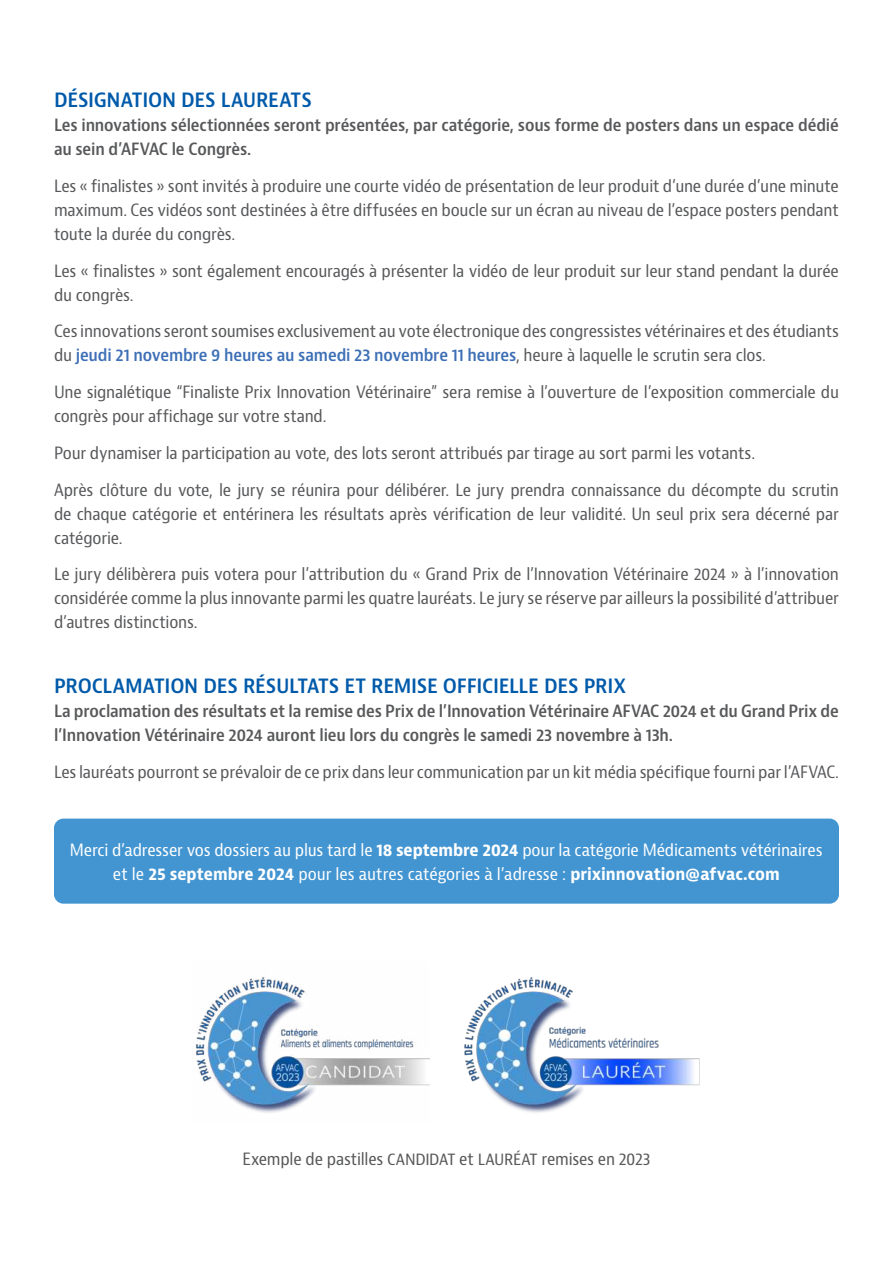
<style>
.page{position:relative;width:893px;height:1263px;background:#fff}
.page>*{position:absolute;margin:0;border:0;box-sizing:border-box;transform-origin:0 0}
.t1{font:600 condensed 21px "Bernina Sans";letter-spacing:-.015em;color:#005aaa}
.t2{font:condensed 16.5px/24px "Bernino Sans";letter-spacing:-.01em;color:#57585a;text-align:justify}
.t3{font:600 condensed 16.5px/24px "Bernino Sans";letter-spacing:-.01em;color:#57585a}
.t4{font:condensed 16.5px/24px "Bernina Sans";letter-spacing:-.01em;color:#fff;text-align:center}
.s1{font-weight:600;color:#3d6fb6}
.s2{font-weight:700}
</style>
<div class="page">
<div style="left:54px;top:819px;width:785px;height:85px;background:#4395d1;border-radius:9px"></div>
<img style="left:464px;top:977px;width:236px;height:136px">
<img style="left:196px;top:977px;width:233px;height:136px">
<p class="t1" style="left:54px;top:87px;width:259px">DÉSIGNATION DES LAUREATS</p>
<p class="t3" style="left:54px;top:114px;width:786px">Les innovations sélectionnées seront présentées, par catégorie, sous forme de posters dans un espace dédié au sein d’AFVAC le Congrès.</p>
<p class="t2" style="left:54px;top:174px;width:786px">Les « finalistes » sont invités à produire une courte vidéo de présentation de leur produit d’une durée d’une minute maximum. Ces vidéos sont destinées à être diffusées en boucle sur un écran au niveau de l’espace posters pendant toute la durée du congrès.</p>
<p class="t2" style="left:54px;top:259px;width:786px">Les « finalistes » sont également encouragés à présenter la vidéo de leur produit sur leur stand pendant la durée du congrès.</p>
<p class="t2" style="left:54px;top:319px;width:786px">Ces innovations seront soumises exclusivement au vote électronique des congressistes vétérinaires et des étudiants du <span class="s1">jeudi 21 novembre 9 heures au samedi 23 novembre 11 heures</span>, heure à laquelle le scrutin sera clos.</p>
<p class="t2" style="left:54px;top:380px;width:786px">Une signalétique “Finaliste Prix Innovation Vétérinaire” sera remise à l’ouverture de l’exposition commerciale du congrès pour affichage sur votre stand.</p>
<p class="t2" style="left:54px;top:441px;width:703px">Pour dynamiser la participation au vote, des lots seront attribués par tirage au sort parmi les votants.</p>
<p class="t2" style="left:54px;top:478px;width:786px">Après clôture du vote, le jury se réunira pour délibérer. Le jury prendra connaissance du décompte du scrutin de chaque catégorie et entérinera les résultats après vérification de leur validité. Un seul prix sera décerné par catégorie.</p>
<p class="t2" style="left:54px;top:562px;width:786px">Le jury délibèrera puis votera pour l’attribution du « Grand Prix de l’Innovation Vétérinaire 2024 » à l’innovation considérée comme la plus innovante parmi les quatre lauréats. Le jury se réserve par ailleurs la possibilité d’attribuer d’autres distinctions.</p>
<p class="t1" style="left:54px;top:673px;width:574px">PROCLAMATION DES RÉSULTATS ET REMISE OFFICIELLE DES PRIX</p>
<p class="t3" style="left:54px;top:700px;width:786px">La proclamation des résultats et la remise des Prix de l’Innovation Vétérinaire AFVAC 2024 et du Grand Prix de l’Innovation Vétérinaire 2024 auront lieu lors du congrès le samedi 23 novembre à 13h.</p>
<p class="t2" style="left:54px;top:760px;width:786px">Les lauréats pourront se prévaloir de ce prix dans leur communication par un kit média spécifique fourni par l’AFVAC.</p>
<p class="t4" style="left:70px;top:839px;width:754px">Merci d’adresser vos dossiers au plus tard le <span class="s2">18 septembre 2024</span> pour la catégorie Médicaments vétérinaires et le <span class="s2">25 septembre 2024</span> pour les autres catégories à l’adresse : <span class="s2">prixinnovation@afvac.com</span></p>
<p class="t2" style="left:242px;top:1147px;width:410px">Exemple de pastilles CANDIDAT et LAURÉAT remises en 2023</p>
</div>
